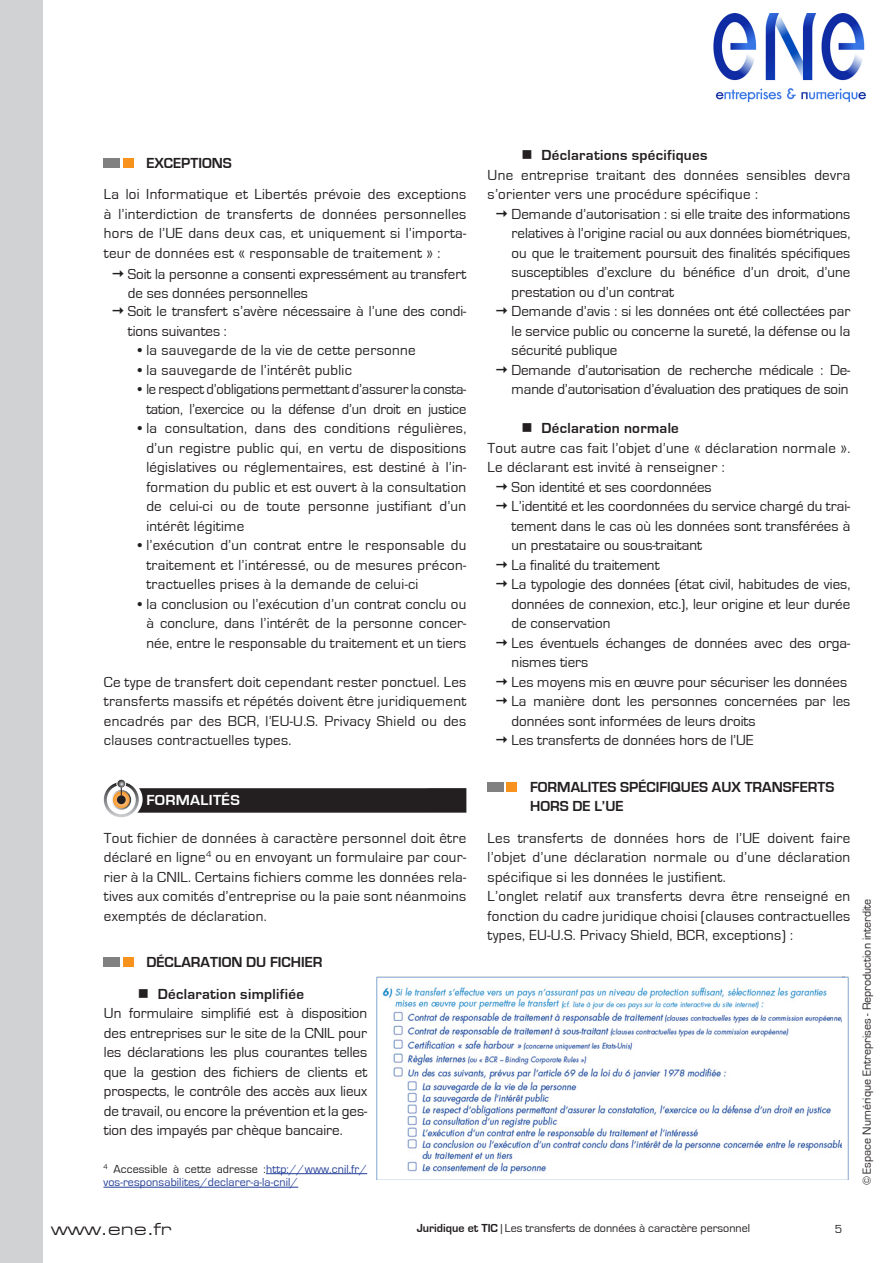
<style>
.page{position:relative;width:893px;height:1263px;background:#fff}
.page>*{position:absolute;margin:0;border:0;box-sizing:border-box;transform-origin:0 0}
.t1{font:18px "Eurostile Extended";color:#231f20}
.t2{font:15px/19.5px "Eurostile";color:#231f20;text-align:justify}
.t3{font:15px/19.5px "Eurostile";letter-spacing:.02em;color:#231f20}
.t4{font:700 15px/31.5px "Eurostile";letter-spacing:.02em;color:#231f20;text-align:center}
.t5{font:700 15px/19.5px "Eurostile";color:#231f20}
.t6{font:700 15px "Eurostile";letter-spacing:.02em;color:#fff;scale:1.05 1}
.t7{font:12px "Eurostile";color:#231f20}
.t8{font:12px/13.5px "Eurostile";letter-spacing:.01em;color:#233e98}
.s1{color:#231f20}
.s2{font-weight:700}
</style>
<div class="page">
<div style="left:488px;top:782px;width:16px;height:10px;background:#808080"></div>
<div style="left:507px;top:782px;width:10px;height:10px;background:#f7931d"></div>
<div style="left:104px;top:158px;width:16px;height:10px;background:#808080"></div>
<div style="left:123px;top:158px;width:11px;height:10px;background:#f7931d"></div>
<svg style="left:105px;top:784px;width:32px;height:32px"></svg>
<div style="left:104px;top:782px;width:35px;height:35px;border:3px solid #fff;border-radius:50%"></div>
<svg style="left:112px;top:791px;width:18px;height:18px"></svg>
<div style="left:111px;top:790px;width:20px;height:20px;border:2px solid #fff;border-radius:50%"></div>
<svg style="left:117px;top:779px;width:9px;height:17px"></svg>
<div style="left:117px;top:795px;width:9px;height:9px;background:#231f20;border-radius:50%"></div>
<svg style="left:137px;top:788px;width:329px;height:25px;background:#2a2627"></svg>
<div style="left:104px;top:957px;width:16px;height:10px;background:#808080"></div>
<div style="left:123px;top:957px;width:11px;height:10px;background:#f7931d"></div>
<hr style="left:266px;top:1173px;width:101px;height:1px;background:#233e98">
<hr style="left:103px;top:1187px;width:195px;height:1px;background:#233e98">
<img style="left:377px;top:977px;width:472px;height:202px">
<img style="left:713px;top:13px;width:153px;height:90px">
<div style="left:0;top:0;width:43px;height:1263px;background:#d1d2d4"></div>
<p class="t5" style="left:146px;top:153px;width:87px">EXCEPTIONS</p>
<p class="t2" style="left:104px;top:185px;width:364px">La loi Informatique et Libertés prévoie des exceptions à l’interdiction de transferts de données personnelles hors de l’UE dans deux cas, et uniquement si l’importa&shy;teur de données est « responsable de traitement » :</p>
<p class="t2" style="left:128px;top:264px;width:340px">Soit la personne a consenti expressément au transfert de ses données personnelles</p>
<p class="t2" style="left:128px;top:302px;width:340px">Soit le transfert s’avère nécessaire à l’une des condi&shy;tions suivantes :</p>
<p class="t3" style="left:138px;top:341px;width:279px">• la sauvegarde de la vie de cette personne</p>
<p class="t3" style="left:138px;top:360px;width:216px">• la sauvegarde de l’intérêt public</p>
<p class="t2" style="left:138px;top:380px;width:330px;text-align:center">• le respect d’obligations permettant d’assurer la consta&shy;tation, l’exercice ou la défense d’un droit en justice</p>
<p class="t2" style="left:146px;top:419px;width:321px;text-indent:-9px">• la consultation, dans des conditions régulières, d’un registre public qui, en vertu de dispositions législatives ou réglementaires, est destiné à l’in&shy;formation du public et est ouvert à la consultation de celui-ci ou de toute personne justifiant d’un intérêt légitime</p>
<p class="t2" style="left:146px;top:536px;width:321px;text-indent:-9px">• l’exécution d’un contrat entre le responsable du traitement et l’intéressé, ou de mesures précon&shy;tractuelles prises à la demande de celui-ci</p>
<p class="t2" style="left:138px;top:594px;width:330px;text-align:center">• la conclusion ou l’exécution d’un contrat conclu ou à conclure, dans l’intérêt de la personne concer&shy;née, entre le responsable du traitement et un tiers</p>
<p class="t2" style="left:104px;top:672px;width:364px">Ce type de transfert doit cependant rester ponctuel. Les transferts massifs et répétés doivent être juridiquement encadrés par des BCR, l’EU-U.S. Privacy Shield ou des clauses contractuelles types.</p>
<p class="t6" style="left:146px;top:792px;width:91px">FORMALITÉS</p>
<p class="t2" style="left:104px;top:828px;width:364px">Tout fichier de données à caractère personnel doit être déclaré en ligne<sup>4</sup> ou en envoyant un formulaire par cour&shy;rier à la CNIL. Certains fichiers comme les données rela&shy;tives aux comités d’entreprise ou la paie sont néanmoins exemptés de déclaration.</p>
<p class="t4" style="left:146px;top:947px;width:178px">DÉCLARATION DU FICHIER<br>Déclaration simplifiée</p>
<p class="t2" style="left:104px;top:1004px;width:265px">Un formulaire simplifié est à disposition des entreprises sur le site de la CNIL pour les déclarations les plus courantes telles que la gestion des fichiers de clients et prospects, le contrôle des accès aux lieux de travail, ou encore la prévention et la ges&shy;tion des impayés par chèque bancaire.</p>
<p class="t4" style="left:542px;top:140px;width:167px">Déclarations spécifiques</p>
<p class="t3" style="left:488px;top:165px;width:364px">Une entreprise traitant des données sensibles devra s’orienter vers une procédure spécifique :</p>
<p class="t2" style="left:512px;top:204px;width:340px;text-align:left">Demande d’autorisation : si elle traite des informations relatives à l’origine racial ou aux données biométriques, ou que le traitement poursuit des finalités spécifiques susceptibles d’exclure du bénéfice d’un droit, d’une prestation ou d’un contrat<br>Demande d’avis : si les données ont été collectées par le service public ou concerne la sureté, la défense ou la sécurité publique<br>Demande d’autorisation de recherche médicale : De&shy;mande d’autorisation d’évaluation des pratiques de soin</p>
<p class="t4" style="left:542px;top:413px;width:139px">Déclaration normale</p>
<p class="t3" style="left:488px;top:438px;width:364px">Tout autre cas fait l’objet d’une « déclaration normale ».</p>
<p class="t3" style="left:488px;top:458px;width:239px">Le déclarant est invité à renseigner :</p>
<p class="t2" style="left:512px;top:477px;width:202px">Son identité et ses coordonnées</p>
<p class="t2" style="left:512px;top:497px;width:340px">L’identité et les coordonnées du service chargé du trai-</p>
<p class="t2" style="left:512px;top:516px;width:340px">tement dans le cas où les données sont transférées à</p>
<p class="t2" style="left:512px;top:536px;width:192px">un prestataire ou sous-traitant</p>
<p class="t2" style="left:512px;top:555px;width:149px">La finalité du traitement</p>
<p class="t2" style="left:512px;top:575px;width:340px">La typologie des données (état civil, habitudes de vies,</p>
<p class="t2" style="left:512px;top:594px;width:340px">données de connexion, etc.), leur origine et leur durée</p>
<p class="t2" style="left:512px;top:614px;width:100px">de conservation</p>
<p class="t2" style="left:512px;top:633px;width:340px">Les éventuels échanges de données avec des orga-</p>
<p class="t2" style="left:512px;top:653px;width:78px">nismes tiers</p>
<p class="t2" style="left:512px;top:672px;width:337px">Les moyens mis en œuvre pour sécuriser les données</p>
<p class="t2" style="left:512px;top:692px;width:340px">La manière dont les personnes concernées par les</p>
<p class="t2" style="left:512px;top:711px;width:245px">données sont informées de leurs droits</p>
<p class="t2" style="left:512px;top:731px;width:243px">Les transferts de données hors de l’UE</p>
<p class="t5" style="left:530px;top:777px;width:306px">FORMALITES SPÉCIFIQUES AUX TRANSFERTS<br>HORS DE L’UE</p>
<p class="t3" style="left:488px;top:828px;width:364px">Les transferts de données hors de l’UE doivent faire l’objet d’une déclaration normale ou d’une déclaration spécifique si les données le justifient.<br>L’onglet relatif aux transferts devra être renseigné en fonction du cadre juridique choisi (clauses contractuelles types, EU-U.S. Privacy Shield, BCR, exceptions) :</p>
<p class="t8" style="left:103px;top:1162px;width:265px"><sup>4</sup> <span class="s1">Accessible à cette adresse :</span>http://www.cnil.fr/ vos-responsabilites/declarer-a-la-cnil/</p>
<p class="t1" style="left:51px;top:1219px;width:122px">www.ene.fr</p>
<p class="t7" style="left:417px;top:1221px;width:335px"><span class="s2">Juridique et TIC</span> | Les transferts de données à caractère personnel</p>
<p class="t7" style="left:835px;top:1222px;width:9px">5</p>
<p class="t7" style="left:860px;top:1185px;width:288px;rotate:-90deg">© Espace Numérique Entreprises - Reproduction interdite</p>
</div>
